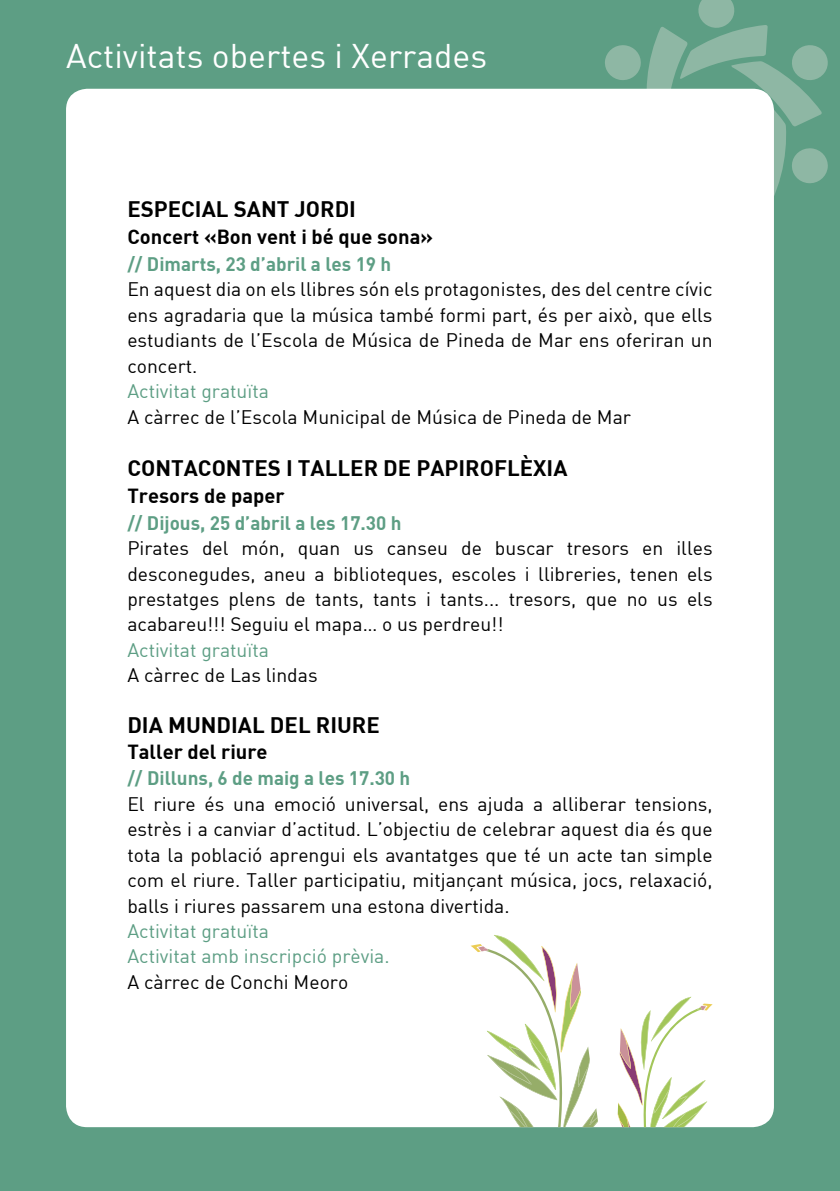
<style>
.page{position:relative;width:840px;height:1191px;background:#fff}
.page>*{position:absolute;margin:0;border:0;box-sizing:border-box;transform-origin:0 0}
.t1{font:33.6px "DIN";color:#fff}
.t2{font:22px "DIN Bold";color:#000}
.t3{font:20px "DIN Bold";color:#000}
.t4{font:19.2px/25.4px "DIN";color:#000;text-align:justify}
.t5{font:19.2px "DIN Bold";color:#5d9e84}
.t6{font:19.2px/25.4px "DIN";color:#5d9e84}
</style>
<div class="page">
<div style="left:0;top:0;width:839px;height:1191px;background:#5d9e84"></div>
<svg style="left:602px;top:0;width:226px;height:238px"></svg>
<div style="left:66px;top:89px;width:707px;height:1038px;background:#fff;border-radius:21px"></div>
<svg style="left:470px;top:935px;width:127px;height:192px"></svg>
<svg style="left:617px;top:996px;width:95px;height:131px"></svg>
<h1 class="t1" style="left:66px;top:35px;width:422px">Activitats obertes i Xerrades</h1>
<p class="t2" style="left:127px;top:195px;width:230px">ESPECIAL SANT JORDI</p>
<p class="t3" style="left:127px;top:224px;width:307px">Concert «Bon vent i bé que sona»</p>
<p class="t5" style="left:127px;top:251px;width:265px">// Dimarts, 23 d’abril a les 19 h</p>
<p class="t4" style="left:127px;top:276px;width:586px">En aquest dia on els llibres són els protagonistes, des del centre cívic ens agradaria que la música també formi part, és per això, que ells estudiants de l’Escola de Música de Pineda de Mar ens oferiran un concert.</p>
<p class="t6" style="left:127px;top:378px;width:143px">Activitat gratuïta</p>
<p class="t4" style="left:127px;top:403px;width:505px">A càrrec de l’Escola Municipal de Música de Pineda de Mar</p>
<p class="t2" style="left:127px;top:453px;width:441px">CONTACONTES I TALLER DE PAPIROFLÈXIA</p>
<p class="t3" style="left:127px;top:482px;width:159px">Tresors de paper</p>
<p class="t5" style="left:127px;top:510px;width:275px">// Dijous, 25 d’abril a les 17.30 h</p>
<p class="t4" style="left:127px;top:535px;width:586px">Pirates del món, quan us canseu de buscar tresors en illes desconegudes, aneu a biblioteques, escoles i llibreries, tenen els prestatges plens de tants, tants i tants... tresors, que no us els acabareu!!! Seguiu el mapa… o us perdreu!!</p>
<p class="t6" style="left:127px;top:637px;width:143px">Activitat gratuïta</p>
<p class="t4" style="left:127px;top:662px;width:192px">A càrrec de Las lindas</p>
<p class="t2" style="left:127px;top:711px;width:254px">DIA MUNDIAL DEL RIURE</p>
<p class="t3" style="left:127px;top:738px;width:142px">Taller del riure</p>
<p class="t5" style="left:127px;top:766px;width:284px">// Dilluns, 6 de maig a les 17.30 h</p>
<p class="t4" style="left:127px;top:791px;width:586px">El riure és una emoció universal, ens ajuda a alliberar tensions, estrès i a canviar d’actitud. L’objectiu de celebrar aquest dia és que tota la població aprengui els avantatges que té un acte tan simple com el riure. Taller participatiu, mitjançant música, jocs, relaxació, balls i riures passarem una estona divertida.</p>
<p class="t6" style="left:127px;top:918px;width:264px">Activitat gratuïta<br>Activitat amb inscripció prèvia.</p>
<p class="t4" style="left:127px;top:969px;width:222px">A càrrec de Conchi Meoro</p>
</div>
